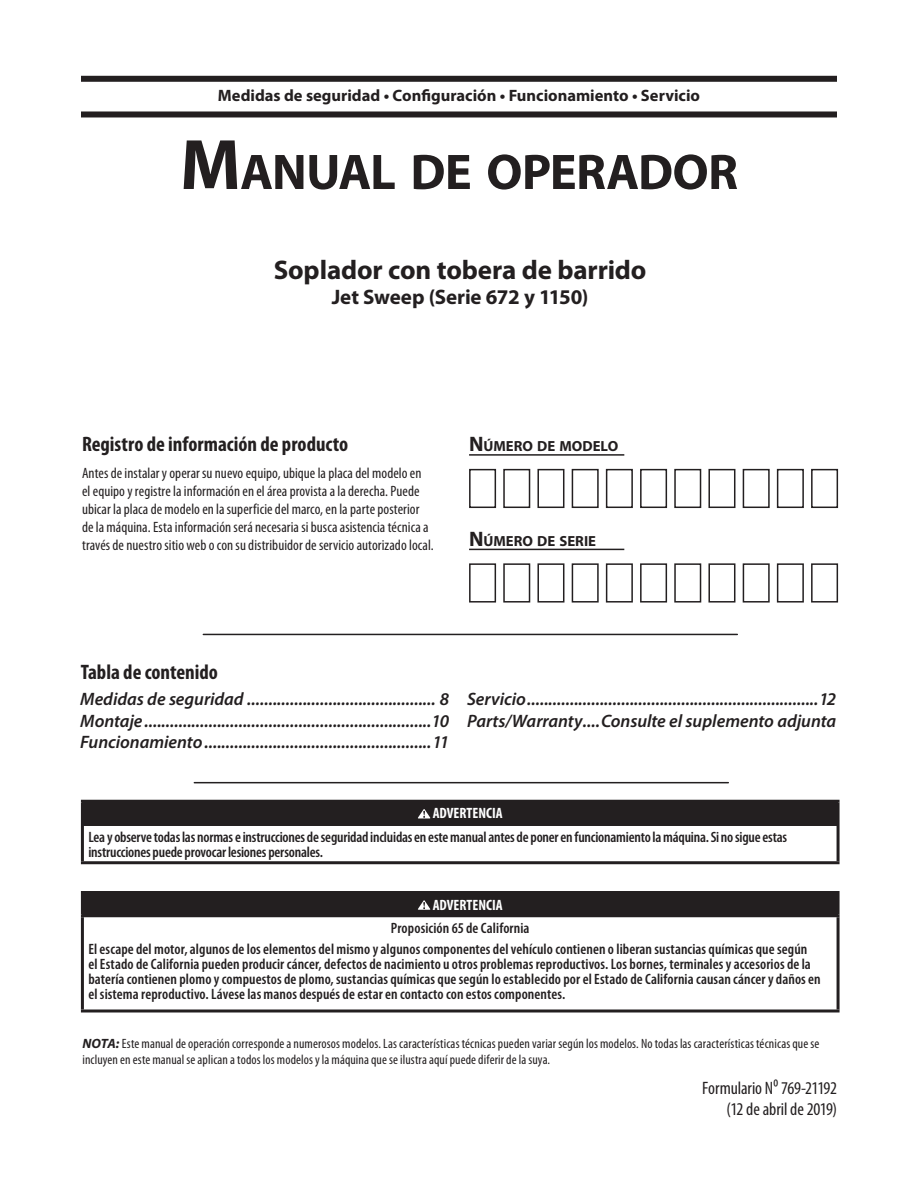
<style>
.page{position:relative;width:918px;height:1188px;background:#fff}
.page>*{position:absolute;margin:0;border:0;box-sizing:border-box;transform-origin:0 0}
.t1{font:700 50.4px "Myriad Pro";letter-spacing:-.015em;color:#231f20}
.Product_Description{font:700 27px "Myriad Pro";letter-spacing:-.005em;color:#231f20}
.To_The_Owner_Heading{font:700 condensed 21px "Myriad Pro";color:#231f20}
.Product_Description-2{font:700 21px "Myriad Pro";letter-spacing:-.005em;color:#231f20}
.Table_Of_Contents{font:italic 600 18px "Myriad Pro";letter-spacing:-.005em;color:#231f20}
.Form_Number{font:condensed 18px/21.6px "Myriad Pro";letter-spacing:-.005em;color:#231f20;text-align:right}
.t2{font:700 16.5px "Myriad Pro";color:#231f20}
.t3{font:600 condensed 15px/15px "Myriad Pro";letter-spacing:.005em;color:#231f20}
.To_The_Owner_Body{font:condensed 15px/18px "Myriad Pro";letter-spacing:.005em;color:#231f20}
.t4{font:600 condensed 15px/15px "Myriad Pro";letter-spacing:-.015em;color:#231f20}
.t5{font:700 condensed 15px "Myriad Pro";color:#fff}
.Model_Number_Serial{font:700 14.7px "Myriad Pro";color:#231f20}
.t6{font:condensed 13.5px/16.2px "Myriad Pro";letter-spacing:.01em;color:#231f20}
.s1{font-size:72px}
.s2{font-size:21px}
.s3{font-weight:700;font-style:italic;font-stretch:normal}
</style>
<div class="page">
<div style="left:81px;top:76px;width:756px;height:6px;background:#231f20"></div>
<div style="left:81px;top:111px;width:756px;height:6px;background:#231f20"></div>
<div style="left:82px;top:892px;width:756px;height:24px;background:#231f20"></div>
<hr style="left:81px;top:917px;width:3px;height:93px;background:#231f20">
<hr style="left:837px;top:917px;width:3px;height:93px;background:#231f20">
<hr style="left:81px;top:1010px;width:759px;height:2px;background:#231f20">
<hr style="left:81px;top:891px;width:759px;height:3px;background:#231f20">
<hr style="left:81px;top:894px;width:3px;height:20px;background:#231f20">
<hr style="left:837px;top:894px;width:3px;height:20px;background:#231f20">
<hr style="left:81px;top:914px;width:759px;height:3px;background:#231f20">
<svg style="left:418px;top:900px;width:13px;height:10px"></svg>
<div style="left:82px;top:801px;width:756px;height:23px;background:#231f20"></div>
<hr style="left:81px;top:826px;width:3px;height:35px;background:#231f20">
<hr style="left:837px;top:826px;width:3px;height:35px;background:#231f20">
<hr style="left:81px;top:861px;width:759px;height:3px;background:#231f20">
<hr style="left:81px;top:800px;width:759px;height:3px;background:#231f20">
<hr style="left:81px;top:803px;width:3px;height:20px;background:#231f20">
<hr style="left:837px;top:803px;width:3px;height:20px;background:#231f20">
<hr style="left:81px;top:823px;width:759px;height:3px;background:#231f20">
<svg style="left:418px;top:809px;width:13px;height:9px"></svg>
<hr style="left:469px;top:454px;width:155px;height:2px;background:#231f20">
<div style="left:469px;top:469px;width:27px;height:39px;border:2px solid #231f20"></div>
<div style="left:503px;top:469px;width:27px;height:39px;border:2px solid #231f20"></div>
<div style="left:537px;top:469px;width:27px;height:39px;border:2px solid #231f20"></div>
<div style="left:572px;top:469px;width:27px;height:39px;border:2px solid #231f20"></div>
<div style="left:606px;top:469px;width:27px;height:39px;border:2px solid #231f20"></div>
<div style="left:640px;top:469px;width:27px;height:39px;border:2px solid #231f20"></div>
<div style="left:674px;top:469px;width:27px;height:39px;border:2px solid #231f20"></div>
<div style="left:708px;top:469px;width:27px;height:39px;border:2px solid #231f20"></div>
<div style="left:743px;top:469px;width:27px;height:39px;border:2px solid #231f20"></div>
<div style="left:777px;top:469px;width:27px;height:39px;border:2px solid #231f20"></div>
<div style="left:811px;top:469px;width:27px;height:39px;border:2px solid #231f20"></div>
<hr style="left:469px;top:549px;width:155px;height:1px;background:#231f20">
<div style="left:469px;top:563px;width:27px;height:40px;border:2px solid #231f20"></div>
<div style="left:503px;top:563px;width:27px;height:40px;border:2px solid #231f20"></div>
<div style="left:537px;top:563px;width:27px;height:40px;border:2px solid #231f20"></div>
<div style="left:572px;top:563px;width:27px;height:40px;border:2px solid #231f20"></div>
<div style="left:606px;top:563px;width:27px;height:40px;border:2px solid #231f20"></div>
<div style="left:640px;top:563px;width:27px;height:40px;border:2px solid #231f20"></div>
<div style="left:674px;top:563px;width:27px;height:40px;border:2px solid #231f20"></div>
<div style="left:708px;top:563px;width:27px;height:40px;border:2px solid #231f20"></div>
<div style="left:743px;top:563px;width:27px;height:40px;border:2px solid #231f20"></div>
<div style="left:777px;top:563px;width:27px;height:40px;border:2px solid #231f20"></div>
<div style="left:811px;top:563px;width:27px;height:40px;border:2px solid #231f20"></div>
<hr style="left:203px;top:634px;width:534px;height:1px;background:#231f20">
<hr style="left:194px;top:782px;width:534px;height:1px;background:#231f20">
<p class="t2" style="left:218px;top:84px;width:484px">Medidas de seguridad • Configuración • Funcionamiento • Servicio</p>
<h1 class="t1" style="left:180px;top:139px;width:560px"><span class="s1">M</span>ANUAL DE OPERADOR</h1>
<p class="Product_Description" style="left:274px;top:252px;width:374px">Soplador con tobera de barrido</p>
<p class="Product_Description-2" style="left:332px;top:283px;width:258px">Jet Sweep (Serie 672 y 1150)</p>
<p class="To_The_Owner_Heading" style="left:82px;top:431px;width:268px">Registro de información de producto</p>
<p class="To_The_Owner_Body" style="left:82px;top:464px;width:353px">Antes de instalar y operar su nuevo equipo, ubique la placa del modelo en<br>el equipo y registre la información en el área provista a la derecha. Puede ubicar la placa de modelo en la superficie del marco, en la parte posterior de la máquina. Esta información será necesaria si busca asistencia técnica a través de nuestro sitio web o con su distribuidor de servicio autorizado local.</p>
<p class="Model_Number_Serial" style="left:469px;top:437px;width:151px"><span class="s2">N</span>ÚMERO DE MODELO</p>
<p class="Model_Number_Serial" style="left:469px;top:531px;width:129px"><span class="s2">N</span>ÚMERO DE SERIE</p>
<p class="To_The_Owner_Heading" style="left:81px;top:659px;width:139px">Tabla de contenido</p>
<p class="Table_Of_Contents" style="left:80px;top:687px;width:370px">Medidas de seguridad ............................................ 8</p>
<p class="Table_Of_Contents" style="left:80px;top:709px;width:371px">Montaje...................................................................10</p>
<p class="Table_Of_Contents" style="left:80px;top:731px;width:370px">Funcionamiento.....................................................11</p>
<p class="Table_Of_Contents" style="left:467px;top:687px;width:371px">Servicio....................................................................12</p>
<p class="Table_Of_Contents" style="left:467px;top:709px;width:371px">Parts/Warranty....Consulte el suplemento adjunta</p>
<p class="t5" style="left:433px;top:804px;width:71px">ADVERTENCIA</p>
<p class="t4" style="left:88px;top:829px;width:700px">Lea y observe todas las normas e instrucciones de seguridad incluidas en este manual antes de poner en funcionamiento la máquina. Si no sigue estas instrucciones puede provocar lesiones personales.</p>
<p class="t5" style="left:433px;top:895px;width:71px">ADVERTENCIA</p>
<p class="t3" style="left:88px;top:917px;width:720px;line-height:21px;text-indent:302px">Proposición 65 de California<br>El escape del motor, algunos de los elementos del mismo y algunos componentes del vehículo contienen o liberan sustancias químicas que según</p>
<p class="t3" style="left:88px;top:956px;width:734px">el Estado de California pueden producir cáncer, defectos de nacimiento u otros problemas reproductivos. Los bornes, terminales y accesorios de la batería contienen plomo y compuestos de plomo, sustancias químicas que según lo establecido por el Estado de California causan cáncer y daños en el sistema reproductivo. Lávese las manos después de estar en contacto con estos componentes.</p>
<p class="t6" style="left:82px;top:1036px;width:738px"><span class="s3">NOTA:</span> Este manual de operación corresponde a numerosos modelos. Las características técnicas pueden variar según los modelos. No todas las características técnicas que se incluyen en este manual se aplican a todos los modelos y la máquina que se ilustra aquí puede diferir de la suya.</p>
<p class="Form_Number" style="left:702px;top:1077px;width:136px">Formulario N⁰ 769-21192 (12 de abril de 2019)</p>
</div>
